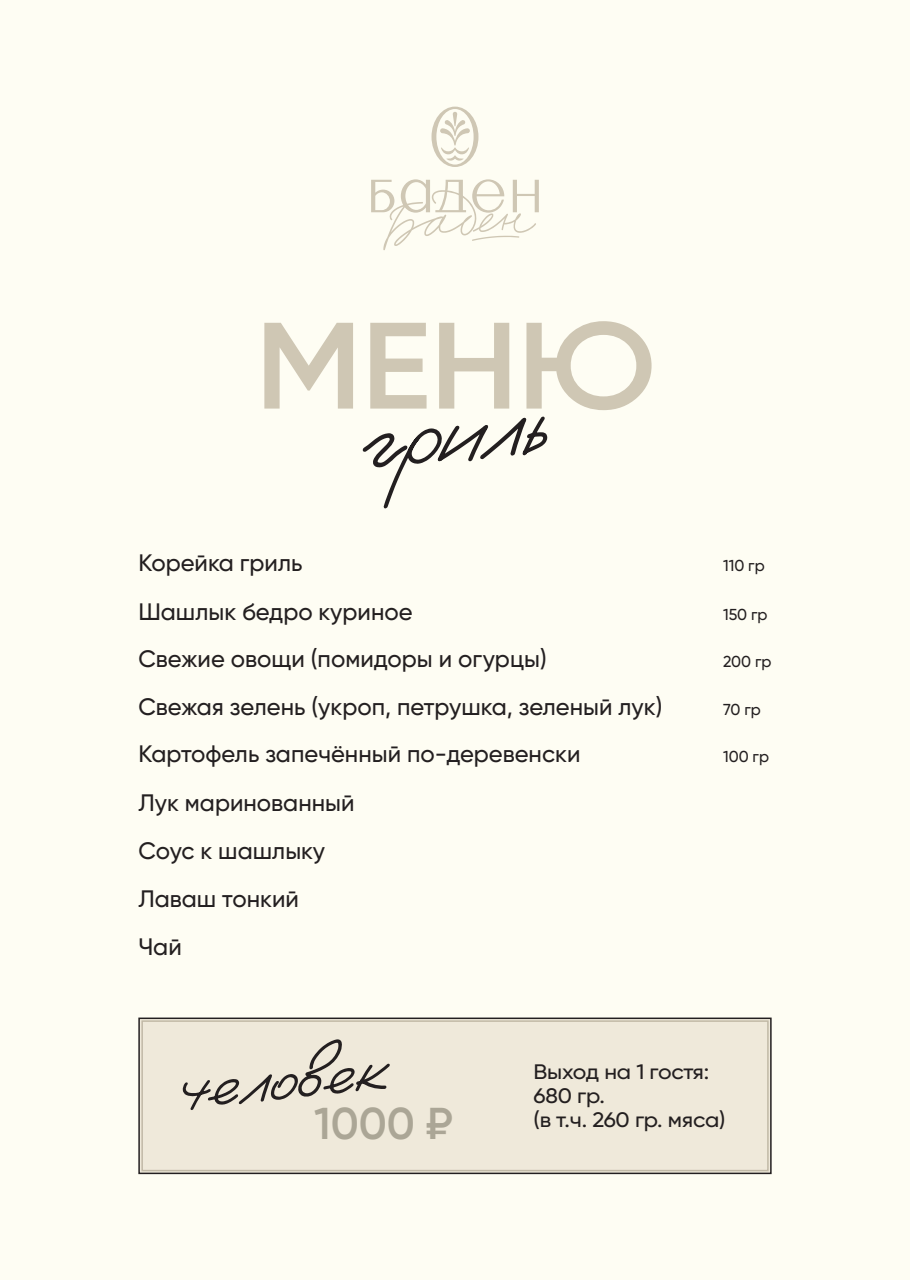
<style>
.page{position:relative;width:910px;height:1280px;background:#fefdf3}
.page>*{position:absolute;margin:0;border:0;box-sizing:border-box;transform-origin:0 0}
.t1{font:600 122.55px "Gilroy";color:#cfc7b4;scale:1.08 1}
.t2{font:italic 119.4px "Vasek";color:#231f20;scale:1.04 1}
.t3{font:600 44.55px "Gilroy";color:#aba696}
.t4{font:500 23.85px/48px "Gilroy";color:#231f20}
.t5{font:500 21px/24px "Gilroy";letter-spacing:-.01em;color:#231f20;scale:1.08 1}
.t6{font:500 15.9px "Gilroy";color:#231f20}
</style>
<div class="page">
<svg style="left:362px;top:416px;width:186px;height:92px"></svg>
<div style="left:138px;top:1017px;width:634px;height:157px;background:#efe9da;border:2px solid #231f20"></div>
<div style="left:141px;top:1020px;width:628px;height:151px;border:2px solid #c1b9a6"></div>
<svg style="left:431px;top:107px;width:47px;height:60px"></svg>
<svg style="left:371px;top:179px;width:168px;height:71px"></svg>
<h1 class="t1" style="left:255px;top:290px;width:373px">МЕНЮ</h1>
<p class="t4" style="left:138px;top:539px;width:166px">Корейка гриль</p>
<p class="t6" style="left:723px;top:556px;width:43px">110 гр</p>
<p class="t4" style="left:138px;top:587px;width:276px">Шашлык бедро куриное</p>
<p class="t6" style="left:723px;top:604px;width:46px">150 гр</p>
<p class="t4" style="left:138px;top:634px;width:410px">Свежие овощи (помидоры и огурцы)</p>
<p class="t6" style="left:723px;top:652px;width:50px">200 гр</p>
<p class="t4" style="left:138px;top:683px;width:526px">Свежая зелень (укроп, петрушка, зеленый лук)</p>
<p class="t6" style="left:723px;top:700px;width:39px">70 гр</p>
<p class="t4" style="left:138px;top:729px;width:444px">Картофель запечённый по-деревенски</p>
<p class="t6" style="left:723px;top:746px;width:48px">100 гр</p>
<p class="t4" style="left:138px;top:778px;width:218px">Лук маринованный<br>Соус к шашлыку<br>Лаваш тонкий</p>
<p class="t4" style="left:138px;top:922px;width:45px">Чай</p>
<h2 class="t2" style="left:164px;top:1028px;width:205px;rotate:-5deg">человек</h2>
<h3 class="t3" style="left:314px;top:1096px;width:140px">1000 ₽</h3>
<p class="t5" style="left:534px;top:1060px;width:179px">Выход на 1 гостя:<br>680 гр.<br>(в т.ч. 260 гр. мяса)</p>
</div>
